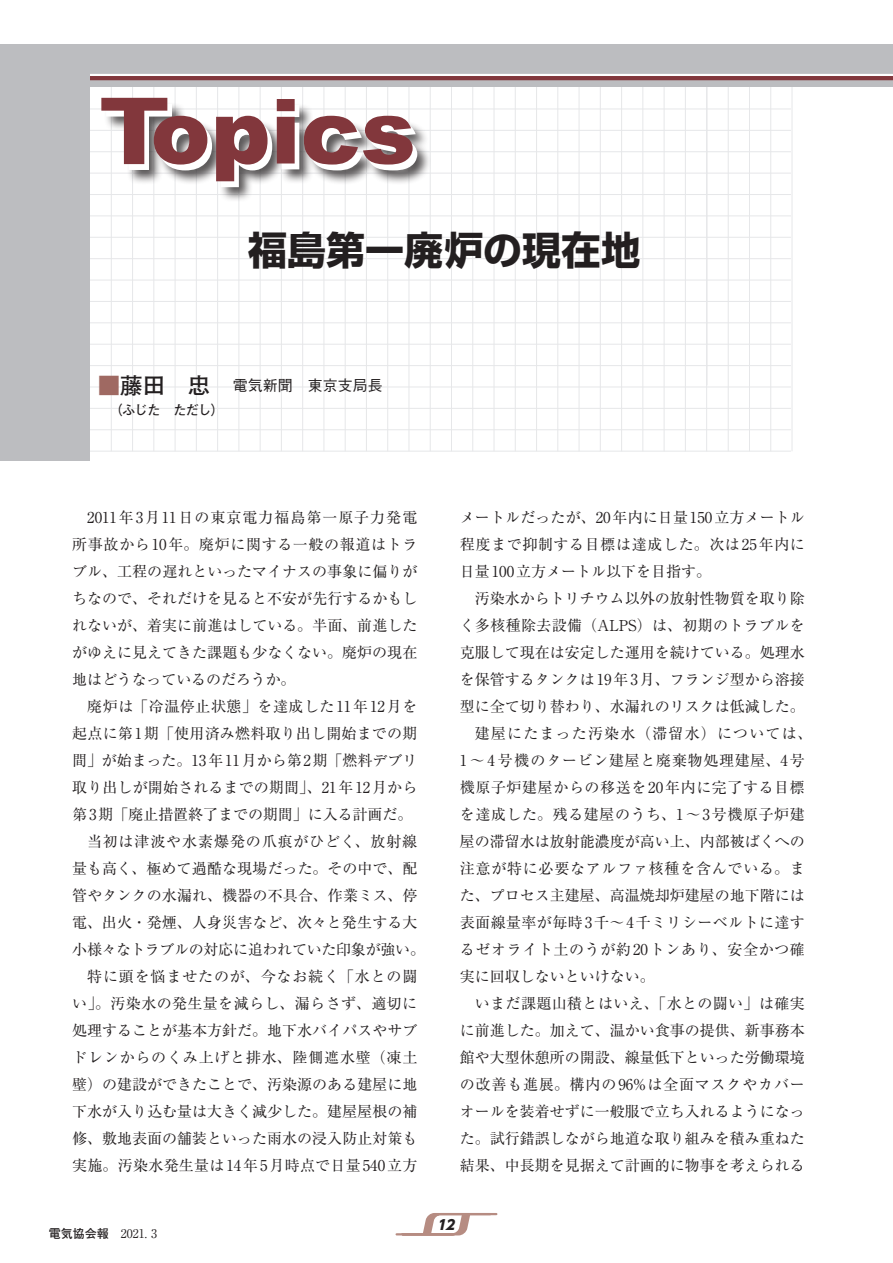
<style>
.page{position:relative;width:893px;height:1263px;background:#fff}
.page>*{position:absolute;margin:0;border:0;box-sizing:border-box;transform-origin:0 0}
.t1{font:700 39px "Shin Go Pro";color:#231f20}
.t2{font:15px/27px "Ryumin Pro";color:#231f20;text-align:justify}
.t3{font:15px "Ryumin Pro";letter-spacing:.04em;color:#231f20}
.t4{font:15px "Ryumin Pro";letter-spacing:.055em;color:#231f20}
.t5{font:15px "Ryumin Pro";letter-spacing:.02em;color:#231f20}
.t6{font:15px "Ryumin Pro";letter-spacing:.025em;color:#231f20}
.t7{font:15px "Ryumin Pro";letter-spacing:-.02em;color:#231f20}
.t8{font:15px "Ryumin Pro";letter-spacing:.035em;color:#231f20}
.t9{font:15px "Ryumin Pro";letter-spacing:.045em;color:#231f20}
.t10{font:15px "Ryumin Pro";letter-spacing:.03em;color:#231f20}
.t11{font:15px "Ryumin Pro";letter-spacing:.05em;color:#231f20}
.t12{font:15px "Ryumin Pro";letter-spacing:.06em;color:#231f20}
.t13{font:15px "Ryumin Pro";letter-spacing:.08em;color:#231f20}
.t14{font:500 15px "Gothic BBB Pro";color:#231f20}
.t15{font:700 13.5px "Futo Go B101 Pro";letter-spacing:-.08em;color:#231f20}
.t16{font:800 13.5px "UD Shin Go NT Pro";color:#231f20}
.t17{font:700 12px "Futo Go B101 Pro";color:#231f20}
.s1{font-family:"Futo Go B101 Pro";font-weight:700;font-size:22.5px;color:#9f6962}
.s2{font-family:"Futo Go B101 Pro";font-weight:700;font-size:22.5px}
.s3{font-family:"Ryumin Pro";font-weight:400}
</style>
<div class="page">
<hr style="left:89px;top:365px;width:702px;height:1px;background:#e6e7e9">
<hr style="left:89px;top:429px;width:702px;height:1px;background:#e6e7e9">
<hr style="left:111px;top:87px;width:1px;height:364px;background:#e6e7e9">
<hr style="left:132px;top:87px;width:1px;height:364px;background:#e6e7e9">
<hr style="left:153px;top:87px;width:1px;height:364px;background:#e6e7e9">
<hr style="left:175px;top:87px;width:1px;height:364px;background:#e6e7e9">
<hr style="left:196px;top:87px;width:1px;height:364px;background:#e6e7e9">
<hr style="left:217px;top:87px;width:1px;height:364px;background:#e6e7e9">
<hr style="left:238px;top:87px;width:1px;height:364px;background:#e6e7e9">
<hr style="left:260px;top:87px;width:1px;height:364px;background:#e6e7e9">
<hr style="left:281px;top:87px;width:1px;height:364px;background:#e6e7e9">
<hr style="left:302px;top:87px;width:1px;height:364px;background:#e6e7e9">
<hr style="left:324px;top:87px;width:1px;height:364px;background:#e6e7e9">
<hr style="left:345px;top:87px;width:1px;height:364px;background:#e6e7e9">
<hr style="left:366px;top:87px;width:1px;height:364px;background:#e6e7e9">
<hr style="left:387px;top:87px;width:1px;height:364px;background:#e6e7e9">
<hr style="left:409px;top:87px;width:1px;height:364px;background:#e6e7e9">
<hr style="left:430px;top:87px;width:1px;height:364px;background:#e6e7e9">
<hr style="left:451px;top:87px;width:1px;height:364px;background:#e6e7e9">
<hr style="left:472px;top:87px;width:1px;height:364px;background:#e6e7e9">
<hr style="left:494px;top:87px;width:1px;height:364px;background:#e6e7e9">
<hr style="left:515px;top:87px;width:1px;height:364px;background:#e6e7e9">
<hr style="left:536px;top:87px;width:1px;height:364px;background:#e6e7e9">
<hr style="left:89px;top:344px;width:702px;height:1px;background:#e6e7e9">
<hr style="left:89px;top:408px;width:702px;height:1px;background:#e6e7e9">
<hr style="left:89px;top:322px;width:702px;height:1px;background:#e6e7e9">
<hr style="left:89px;top:387px;width:702px;height:1px;background:#e6e7e9">
<hr style="left:89px;top:301px;width:702px;height:1px;background:#e6e7e9">
<hr style="left:89px;top:280px;width:702px;height:1px;background:#e6e7e9">
<hr style="left:89px;top:258px;width:702px;height:1px;background:#e6e7e9">
<hr style="left:89px;top:237px;width:702px;height:1px;background:#e6e7e9">
<hr style="left:89px;top:215px;width:702px;height:1px;background:#e6e7e9">
<hr style="left:89px;top:194px;width:702px;height:1px;background:#e6e7e9">
<hr style="left:89px;top:173px;width:702px;height:1px;background:#e6e7e9">
<hr style="left:89px;top:151px;width:702px;height:1px;background:#e6e7e9">
<hr style="left:89px;top:130px;width:702px;height:1px;background:#e6e7e9">
<hr style="left:89px;top:109px;width:702px;height:1px;background:#e6e7e9">
<hr style="left:89px;top:451px;width:702px;height:1px;background:#e6e7e9">
<hr style="left:557px;top:87px;width:1px;height:364px;background:#e6e7e9">
<hr style="left:707px;top:87px;width:1px;height:298px;background:#e6e7e9">
<hr style="left:579px;top:87px;width:1px;height:364px;background:#e6e7e9">
<hr style="left:728px;top:87px;width:1px;height:364px;background:#e6e7e9">
<hr style="left:600px;top:87px;width:1px;height:364px;background:#e6e7e9">
<hr style="left:749px;top:87px;width:1px;height:364px;background:#e6e7e9">
<hr style="left:621px;top:87px;width:1px;height:364px;background:#e6e7e9">
<hr style="left:770px;top:87px;width:1px;height:364px;background:#e6e7e9">
<hr style="left:642px;top:87px;width:1px;height:364px;background:#e6e7e9">
<hr style="left:792px;top:87px;width:1px;height:364px;background:#e6e7e9">
<hr style="left:664px;top:87px;width:1px;height:364px;background:#e6e7e9">
<hr style="left:685px;top:87px;width:1px;height:364px;background:#e6e7e9">
<hr style="left:706px;top:87px;width:1px;height:364px;background:#e6e7e9">
<div style="left:34px;top:44px;width:859px;height:43px;background:#bcbdc0"></div>
<svg style="left:395px;top:1213px;width:103px;height:23px"></svg>
<hr style="left:89px;top:76px;width:804px;height:4px;background:#82373c">
<hr style="left:89px;top:74px;width:804px;height:2px;background:#fff">
<div style="left:0;top:44px;width:89px;height:417px;background:#bcbdc0"></div>
<div style="left:104px;top:102px;width:328px;height:100px;background:#231f20;opacity:.75"></div>
<svg style="left:101px;top:98px;width:316px;height:89px"></svg>
<h1 class="t1" style="left:248px;top:219px;width:394px">福島第一廃炉の現在地</h1>
<p class="t14" style="left:98px;top:374px;width:286px"><span class="s1">■</span><span class="s2">藤田　忠</span> 電気新聞　東京支局長</p>
<p class="t15" style="left:109px;top:399px;width:117px">（ふじた　ただし）</p>
<p class="t2" style="left:72px;top:503px;width:347px;text-indent:15px">2011年3月11日の東京電力福島第一原子力発電所事故から10年。廃炉に関する一般の報道はトラブル、工程の遅れといったマイナスの事象に偏りがちなので、それだけを見ると不安が先行するかもしれないが、着実に前進はしている。半面、前進したがゆえに見えてきた課題も少なくない。廃炉の現在地はどうなっているのだろうか。</p>
<p class="t8" style="left:87px;top:695px;width:332px">廃炉は「冷温停止状態」を達成した11年12月を</p>
<p class="t2" style="left:72px;top:719px;width:347px">起点に第1期「使用済み燃料取り出し開始までの期</p>
<p class="t2" style="left:72px;top:746px;width:347px">間」が始まった。13年11月から第2期「燃料デブリ</p>
<p class="t2" style="left:72px;top:773px;width:347px">取り出しが開始されるまでの期間」、21年12月から</p>
<p class="t2" style="left:72px;top:800px;width:342px">第3期「廃止措置終了までの期間」に入る計画だ。</p>
<p class="t12" style="left:87px;top:830px;width:332px">当初は津波や水素爆発の爪痕がひどく、放射線</p>
<p class="t2" style="left:72px;top:854px;width:347px">量も高く、極めて過酷な現場だった。その中で、配</p>
<p class="t2" style="left:72px;top:881px;width:347px">管やタンクの水漏れ、機器の不具合、作業ミス、停</p>
<p class="t2" style="left:72px;top:908px;width:347px">電、出火・発煙、人身災害など、次々と発生する大</p>
<p class="t7" style="left:72px;top:938px;width:354px">小様々なトラブルの対応に追われていた印象が強い。</p>
<p class="t4" style="left:87px;top:965px;width:332px">特に頭を悩ませたのが、今なお続く「水との闘</p>
<p class="t6" style="left:72px;top:992px;width:346px">い」。汚染水の発生量を減らし、漏らさず、適切に</p>
<p class="t2" style="left:72px;top:1016px;width:347px">処理することが基本方針だ。地下水バイパスやサブ</p>
<p class="t4" style="left:72px;top:1046px;width:347px">ドレンからのくみ上げと排水、陸側遮水壁（凍土</p>
<p class="t2" style="left:72px;top:1070px;width:347px">壁）の建設ができたことで、汚染源のある建屋に地</p>
<p class="t2" style="left:72px;top:1097px;width:347px">下水が入り込む量は大きく減少した。建屋屋根の補</p>
<p class="t2" style="left:72px;top:1124px;width:347px">修、敷地表面の舗装といった雨水の浸入防止対策も</p>
<p class="t5" style="left:72px;top:1154px;width:347px">実施。汚染水発生量は14年5月時点で日量540立方</p>
<p class="t17" style="left:49px;top:1224px;width:110px">電気協会報　<span class="s3">2021. 3</span></p>
<p class="t2" style="left:460px;top:503px;width:347px">メートルだったが、20年内に日量150立方メートル程度まで抑制する目標は達成した。次は25年内に日量100立方メートル以下を目指す。</p>
<p class="t2" style="left:475px;top:584px;width:331px">汚染水からトリチウム以外の放射性物質を取り除</p>
<p class="t5" style="left:460px;top:614px;width:347px">く多核種除去設備（ALPS）は、初期のトラブルを</p>
<p class="t2" style="left:460px;top:638px;width:346px">克服して現在は安定した運用を続けている。処理水</p>
<p class="t2" style="left:460px;top:665px;width:346px">を保管するタンクは19年3月、フランジ型から溶接</p>
<p class="t2" style="left:460px;top:692px;width:346px">型に全て切り替わり、水漏れのリスクは低減した。</p>
<p class="t13" style="left:475px;top:722px;width:339px">建屋にたまった汚染水（滞留水）については、</p>
<p class="t9" style="left:460px;top:749px;width:347px">1 〜 4 号機のタービン建屋と廃棄物処理建屋、4号</p>
<p class="t3" style="left:460px;top:776px;width:347px">機原子炉建屋からの移送を20年内に完了する目標</p>
<p class="t3" style="left:460px;top:803px;width:346px">を達成した。残る建屋のうち、1〜3号機原子炉建</p>
<p class="t2" style="left:460px;top:827px;width:346px">屋の滞留水は放射能濃度が高い上、内部被ばくへの</p>
<p class="t11" style="left:460px;top:857px;width:346px">注意が特に必要なアルファ核種を含んでいる。ま</p>
<p class="t2" style="left:460px;top:881px;width:346px">た、プロセス主建屋、高温焼却炉建屋の地下階には</p>
<p class="t10" style="left:460px;top:911px;width:347px">表面線量率が毎時3千〜4千ミリシーベルトに達す</p>
<p class="t3" style="left:460px;top:938px;width:347px">るゼオライト土のうが約20トンあり、安全かつ確</p>
<p class="t2" style="left:460px;top:962px;width:196px">実に回収しないといけない。</p>
<p class="t6" style="left:475px;top:992px;width:331px">いまだ課題山積とはいえ、「水との闘い」は確実</p>
<p class="t2" style="left:460px;top:1016px;width:346px">に前進した。加えて、温かい食事の提供、新事務本</p>
<p class="t2" style="left:460px;top:1043px;width:346px">館や大型休憩所の開設、線量低下といった労働環境</p>
<p class="t4" style="left:460px;top:1073px;width:347px">の改善も進展。構内の96%は全面マスクやカバー</p>
<p class="t2" style="left:460px;top:1097px;width:346px">オールを装着せずに一般服で立ち入れるようになっ</p>
<p class="t2" style="left:460px;top:1124px;width:346px">た。試行錯誤しながら地道な取り組みを積み重ねた</p>
<p class="t2" style="left:460px;top:1151px;width:346px">結果、中長期を見据えて計画的に物事を考えられる</p>
<p class="t16" style="left:438px;top:1213px;width:19px">12</p>
</div>
